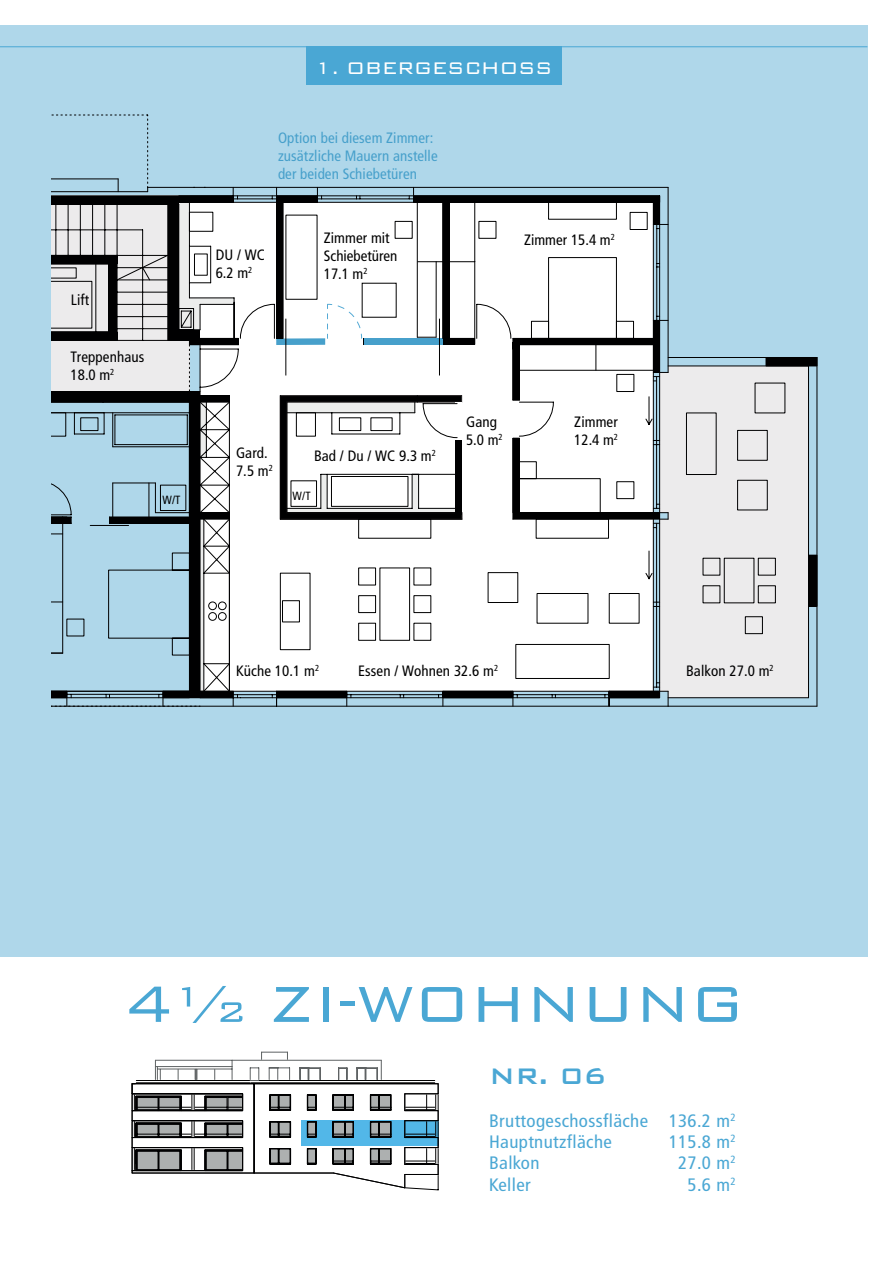
<style>
.page{position:relative;width:893px;height:1263px;background:#fff}
.page>*{position:absolute;margin:0;border:0;box-sizing:border-box;transform-origin:0 0}
.t1{font:300 67.5px "Bank Gothic BT";letter-spacing:-.02em;color:#4aa7d4}
.t2{font:500 30px "Bank Gothic BT";color:#4aa7d4}
.t3{font:300 22.5px "Bank Gothic BT";letter-spacing:-.02em;color:#fff}
.t4{font:condensed 18px/21.3px "Frutiger";letter-spacing:.02em;color:#4aa7d4;scale:1.05 1}
.t5{font:condensed 15px/18px "Frutiger";letter-spacing:.005em;color:#000001}
.t6{font:condensed 15px/18px "Frutiger";letter-spacing:.005em;color:#47a0cb}
.t7{font:condensed 11.85px "Frutiger";color:#000001}
</style>
<div class="page">
<div style="left:0;top:26px;width:867px;height:931px;background:#afd7ea"></div>
<hr style="left:0;top:47px;width:867px;height:1px;background:#4aa7d4">
<div style="left:306px;top:46px;width:255px;height:39px;background:#4aa7d4"></div>
<svg style="left:132px;top:1052px;width:306px;height:138px"></svg>
<hr style="left:405px;top:1147px;width:33px;height:1px;background:#000001">
<hr style="left:254px;top:1173px;width:79px;height:1px;background:#000001">
<svg style="left:311px;top:187px;width:507px;height:520px"></svg>
<svg style="left:686px;top:382px;width:132px;height:225px;background:#dadbdd"></svg>
<svg style="left:511px;top:308px;width:149px;height:105px;background:#d6d6d7"></svg>
<svg style="left:230px;top:692px;width:81px;height:15px"></svg>
<div style="left:230px;top:526px;width:185px;height:166px;background:#fff"></div>
<svg style="left:230px;top:533px;width:201px;height:108px;background:#f4f4f4"></svg>
<svg style="left:51px;top:526px;width:179px;height:181px"></svg>
<svg style="left:51px;top:187px;width:460px;height:339px;background:#c8cdd0"></svg>
<h3 class="t3" style="left:315px;top:56px;width:240px">1. OBERGESCHOSS</h3>
<p class="t5" style="left:71px;top:291px;width:20px">Lift</p>
<p class="t5" style="left:71px;top:348px;width:75px">Treppenhaus<br>18.0 m<sup>2</sup></p>
<p class="t7" style="left:162px;top:493px;width:19px">W/T</p>
<p class="t6" style="left:278px;top:129px;width:161px">Option bei diesem Zimmer: zusätzliche Mauern anstelle der beiden Schiebetüren</p>
<p class="t5" style="left:216px;top:246px;width:51px">DU / WC<br>6.2 m<sup>2</sup></p>
<p class="t5" style="left:324px;top:229px;width:75px">Zimmer mit<br>Schiebetüren<br>17.1 m<sup>2</sup></p>
<p class="t5" style="left:524px;top:231px;width:92px">Zimmer 15.4 m<sup>2</sup></p>
<p class="t5" style="left:236px;top:444px;width:38px">Gard.<br>7.5 m<sup>2</sup></p>
<p class="t5" style="left:314px;top:447px;width:123px">Bad / Du / WC 9.3 m<sup>2</sup></p>
<p class="t7" style="left:293px;top:489px;width:19px">W/T</p>
<p class="t5" style="left:466px;top:413px;width:38px">Gang<br>5.0 m<sup>2</sup></p>
<p class="t5" style="left:574px;top:413px;width:45px">Zimmer<br>12.4 m<sup>2</sup></p>
<p class="t5" style="left:236px;top:662px;width:85px">Küche 10.1 m<sup>2</sup></p>
<p class="t5" style="left:358px;top:662px;width:141px">Essen / Wohnen 32.6 m<sup>2</sup></p>
<p class="t5" style="left:686px;top:662px;width:89px">Balkon 27.0 m<sup>2</sup></p>
<h1 class="t1" style="left:123px;top:968px;width:623px">4½ ZI-WOHNUNG</h1>
<h2 class="t2" style="left:489px;top:1060px;width:119px">NR. 06</h2>
<p class="t4" style="left:489px;top:1110px;width:236px">Bruttogeschossfläche 136.2 m<sup>2<br></sup>Hauptnutzfläche</p>
<p class="t4" style="left:669px;top:1131px;width:65px">115.8 m<sup>2</sup></p>
<p class="t4" style="left:489px;top:1153px;width:50px">Balkon</p>
<p class="t4" style="left:678px;top:1153px;width:56px">27.0 m<sup>2</sup></p>
<p class="t4" style="left:489px;top:1174px;width:41px">Keller</p>
<p class="t4" style="left:688px;top:1174px;width:47px">5.6 m<sup>2</sup></p>
</div>
